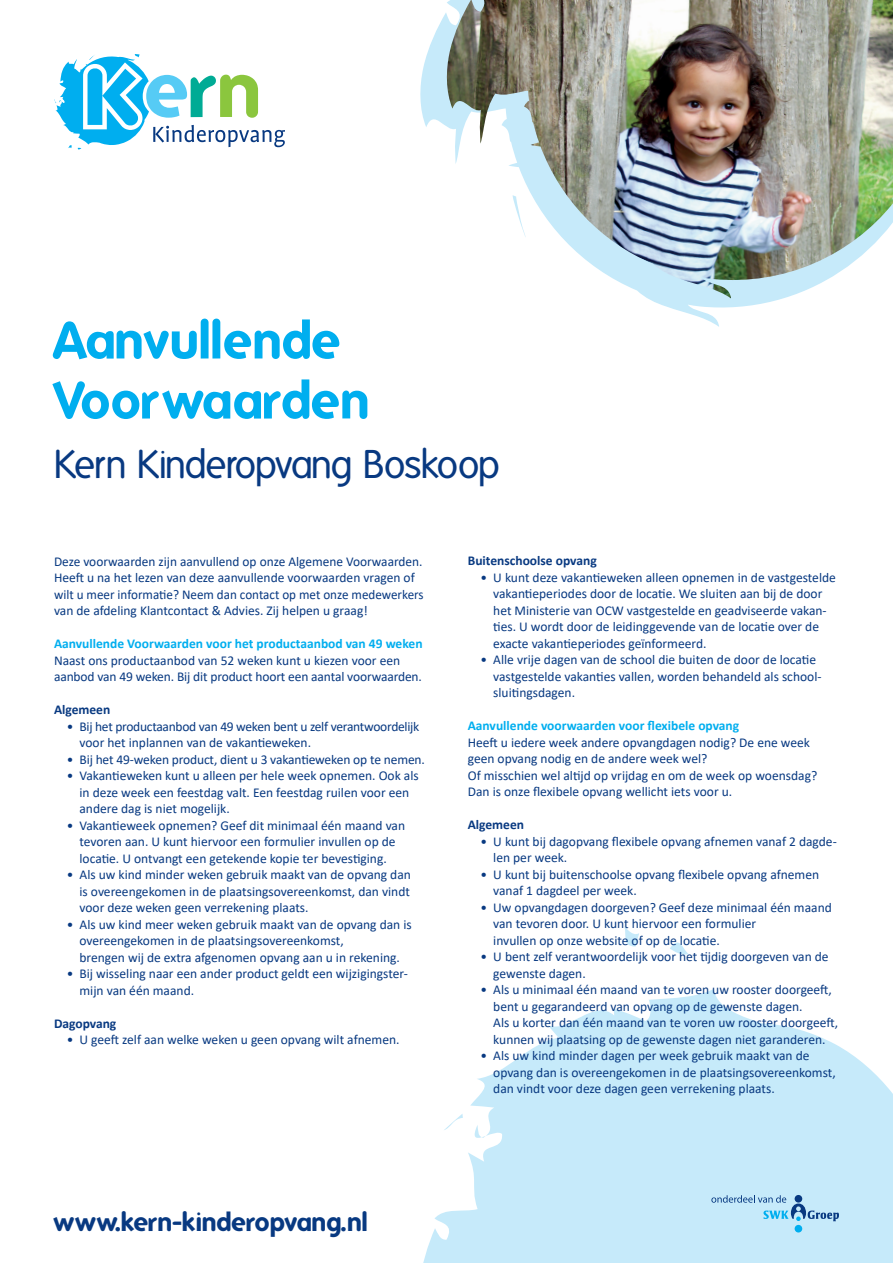
<style>
.page{position:relative;width:893px;height:1263px;background:#fff}
.page>*{position:absolute;margin:0;border:0;box-sizing:border-box;transform-origin:0 0}
.t1{font:700 51px/60px "Folks";color:#00aeef}
.t2{font:39px "Folks";letter-spacing:-.03em;color:#083981}
.t3{font:700 25.5px "Folks";color:#083981}
.t4{font:13.5px/16.5px "Calibri";color:#083981}
.t5{font:700 13.5px "Calibri";color:#00aeef}
.t6{font:13.5px/16.5px "Calibri";letter-spacing:-.02em;color:#083981}
.t7{font:700 13.5px "Calibri";color:#083981}
</style>
<div class="page">
<svg style="left:423px;top:989px;width:470px;height:274px;fill:#c6eafa"></svg>
<svg style="left:472px;top:1125px;width:14px;height:14px"></svg>
<svg style="left:444px;top:1113px;width:19px;height:17px"></svg>
<svg style="left:624px;top:926px;width:15px;height:21px"></svg>
<svg style="left:670px;top:942px;width:19px;height:13px"></svg>
<svg style="left:54px;top:54px;width:231px;height:96px"></svg>
<svg style="left:420px;top:13px;width:364px;height:314px"></svg>
<img style="left:446px;top:0;width:447px;height:298px">
<svg style="left:711px;top:1195px;width:128px;height:26px;background:#a4cfe9"></svg>
<div style="left:795px;top:1225px;width:7px;height:7px;background:#00aeef;border-radius:50%"></div>
<h1 class="t1" style="left:54px;top:311px;width:318px">Aanvullende<br>Voorwaarden</h1>
<h2 class="t2" style="left:54px;top:443px;width:447px">Kern Kinderopvang Boskoop</h2>
<p class="t4" style="left:54px;top:552px;width:371px">Deze voorwaarden zijn aanvullend op onze Algemene Voorwaarden.<br>Heeft u na het lezen van deze aanvullende voorwaarden vragen of wilt u meer informatie? Neem dan contact op met onze medewerkers van de afdeling Klantcontact &amp; Advies. Zij helpen u graag!</p>
<p class="t5" style="left:54px;top:634px;width:370px">Aanvullende Voorwaarden voor het productaanbod van 49 weken</p>
<p class="t4" style="left:54px;top:651px;width:369px">Naast ons productaanbod van 52 weken kunt u kiezen voor een aanbod van 49 weken. Bij dit product hoort een aantal voorwaarden.</p>
<p class="t7" style="left:54px;top:700px;width:58px">Algemeen</p>
<p class="t6" style="left:80px;top:717px;width:341px;text-indent:-13px">• Bij het productaanbod van 49 weken bent u zelf verantwoordelijk voor het inplannen van de vakantieweken.</p>
<p class="t4" style="left:67px;top:750px;width:360px">• Bij het 49-weken product, dient u 3 vakantieweken op te nemen.</p>
<p class="t4" style="left:80px;top:767px;width:341px;text-indent:-13px">• Vakantieweken kunt u alleen per hele week opnemen. Ook als in deze week een feestdag valt. Een feestdag ruilen voor een andere dag is niet mogelijk.</p>
<p class="t4" style="left:67px;top:816px;width:340px;text-align:center">• Vakantieweek opnemen? Geef dit minimaal één maand van tevoren aan. U kunt hiervoor een formulier invullen op de locatie. U ontvangt een getekende kopie ter bevestiging.</p>
<p class="t4" style="left:80px;top:866px;width:333px;text-align:justify;text-indent:-13px">• Als uw kind minder weken gebruik maakt van de opvang dan is overeengekomen in de plaatsingsovereenkomst, dan vindt voor deze weken geen verrekening plaats.</p>
<p class="t4" style="left:80px;top:915px;width:334px;text-indent:-13px">• Als uw kind meer weken gebruik maakt van de opvang dan is overeengekomen in de plaatsingsovereenkomst,<br>brengen wij de extra afgenomen opvang aan u in rekening.</p>
<p class="t4" style="left:80px;top:965px;width:330px;text-indent:-13px">• Bij wisseling naar een ander product geldt een wijzigingster&shy;mijn van één maand.</p>
<p class="t7" style="left:54px;top:1013px;width:64px">Dagopvang</p>
<p class="t4" style="left:67px;top:1031px;width:334px">• U geeft zelf aan welke weken u geen opvang wilt afnemen.</p>
<p class="t7" style="left:468px;top:551px;width:130px">Buitenschoolse opvang</p>
<p class="t4" style="left:493px;top:569px;width:344px;text-indent:-13px">• U kunt deze vakantieweken alleen opnemen in de vastgestelde vakantieperiodes door de locatie. We sluiten aan bij de door het Ministerie van OCW vastgestelde en geadviseerde vakan&shy;ties. U wordt door de leidinggevende van de locatie over de exacte vakantieperiodes geïnformeerd.</p>
<p class="t4" style="left:493px;top:651px;width:329px;text-indent:-13px">• Alle vrije dagen van de school die buiten de door de locatie vastgestelde vakanties vallen, worden behandeld als school&shy;sluitingsdagen.</p>
<p class="t5" style="left:468px;top:716px;width:273px">Aanvullende voorwaarden voor flexibele opvang</p>
<p class="t4" style="left:468px;top:734px;width:351px">Heeft u iedere week andere opvangdagen nodig? De ene week geen opvang nodig en de andere week wel?<br>Of misschien wel altijd op vrijdag en om de week op woensdag?<br>Dan is onze flexibele opvang wellicht iets voor u.</p>
<p class="t7" style="left:468px;top:815px;width:58px">Algemeen</p>
<p class="t4" style="left:493px;top:833px;width:345px;text-indent:-13px">• U kunt bij dagopvang flexibele opvang afnemen vanaf 2 dagde&shy;len per week.</p>
<p class="t4" style="left:493px;top:866px;width:327px;text-indent:-13px">• U kunt bij buitenschoolse opvang flexibele opvang afnemen vanaf 1 dagdeel per week.</p>
<p class="t4" style="left:493px;top:899px;width:340px;text-indent:-13px">• Uw opvangdagen doorgeven? Geef deze minimaal één maand van tevoren door. U kunt hiervoor een formulier<br>invullen op onze website of op de locatie.</p>
<p class="t4" style="left:493px;top:948px;width:337px;text-indent:-13px">• U bent zelf verantwoordelijk voor het tijdig doorgeven van de gewenste dagen.</p>
<p class="t4" style="left:493px;top:981px;width:346px;text-indent:-13px">• Als u minimaal één maand van te voren uw rooster doorgeeft, bent u gegarandeerd van opvang op de gewenste dagen.<br>Als u korter dan één maand van te voren uw rooster doorgeeft, kunnen wij plaatsing op de gewenste dagen niet garanderen.</p>
<p class="t4" style="left:493px;top:1047px;width:344px;text-indent:-13px">• Als uw kind minder dagen per week gebruik maakt van de opvang dan is overeengekomen in de plaatsingsovereenkomst, dan vindt voor deze dagen geen verrekening plaats.</p>
<h3 class="t3" style="left:54px;top:1207px;width:315px">www.kern-kinderopvang.nl</h3>
</div>
